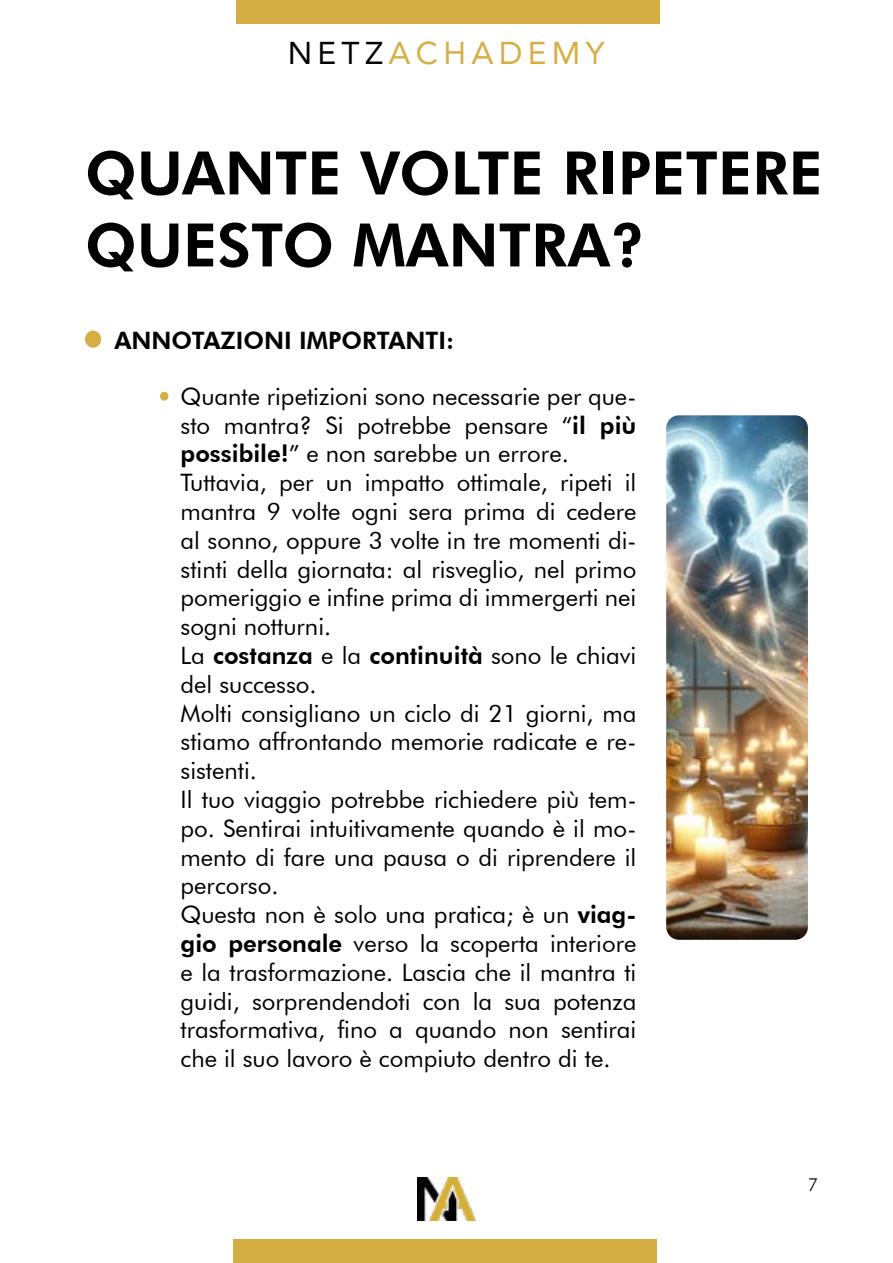
<style>
.page{position:relative;width:893px;height:1263px;background:#fff}
.page>*{position:absolute;margin:0;border:0;box-sizing:border-box;transform-origin:0 0}
.t1{font:800 60px/72px "Futura BT";color:#000}
.t2{font:31.5px "Avenir";letter-spacing:.17em;color:#d6ae44}
.t3{font:24px/28.8px "Futura BT";color:#000}
.t4{font:800 24px "Futura BT";color:#000}
.t5{font:300 18px "Futura BT";color:#000}
.s1{color:#000}
.s2{font-weight:800}
</style>
<div class="page">
<img style="left:418px;top:1177px;width:57px;height:43px">
<div style="left:85px;top:331px;width:16px;height:17px;background:#d6ae44;border-radius:50%"></div>
<div style="left:236px;top:0;width:424px;height:23px;background:#d5ae43"></div>
<div style="left:233px;top:1239px;width:424px;height:24px;background:#d5ae43"></div>
<div style="left:160px;top:392px;width:8px;height:9px;background:#d6ae44;border-radius:50%"></div>
<img style="left:666px;top:415px;width:142px;height:525px">
<h2 class="t2" style="left:288px;top:28px;width:318px"><span class="s1">NETZ</span>ACHADEMY</h2>
<h1 class="t1" style="left:85px;top:137px;width:739px">QUANTE VOLTE RIPETERE<br>QUESTO MANTRA?</h1>
<p class="t4" style="left:114px;top:326px;width:341px">ANNOTAZIONI IMPORTANTI:</p>
<p class="t3" style="left:181px;top:382px;width:457px">Quante ripetizioni sono necessarie per que&shy;sto mantra? Si potrebbe pensare “<span class="s2">il più possibile!</span>” e non sarebbe un errore.<br>Tuttavia, per un impatto ottimale, ripeti il mantra 9 volte ogni sera prima di cedere al sonno, oppure 3 volte in tre momenti di&shy;stinti della giornata: al risveglio, nel primo pomeriggio e infine prima di immergerti nei sogni notturni.<br>La <span class="s2">costanza</span> e la <span class="s2">continuità</span> sono le chiavi del successo.<br>Molti consigliano un ciclo di 21 giorni, ma stiamo affrontando memorie radicate e re&shy;sistenti.<br>Il tuo viaggio potrebbe richiedere più tem&shy;po. Sentirai intuitivamente quando è il mo&shy;mento di fare una pausa o di riprendere il percorso.<br>Questa non è solo una pratica; è un <span class="s2">viag&shy;gio personale</span> verso la scoperta interiore e la trasformazione. Lascia che il mantra ti guidi, sorprendendoti con la sua potenza trasformativa, fino a quando non sentirai che il suo lavoro è compiuto dentro di te.</p>
<p class="t5" style="left:808px;top:1174px;width:12px">7</p>
</div>
